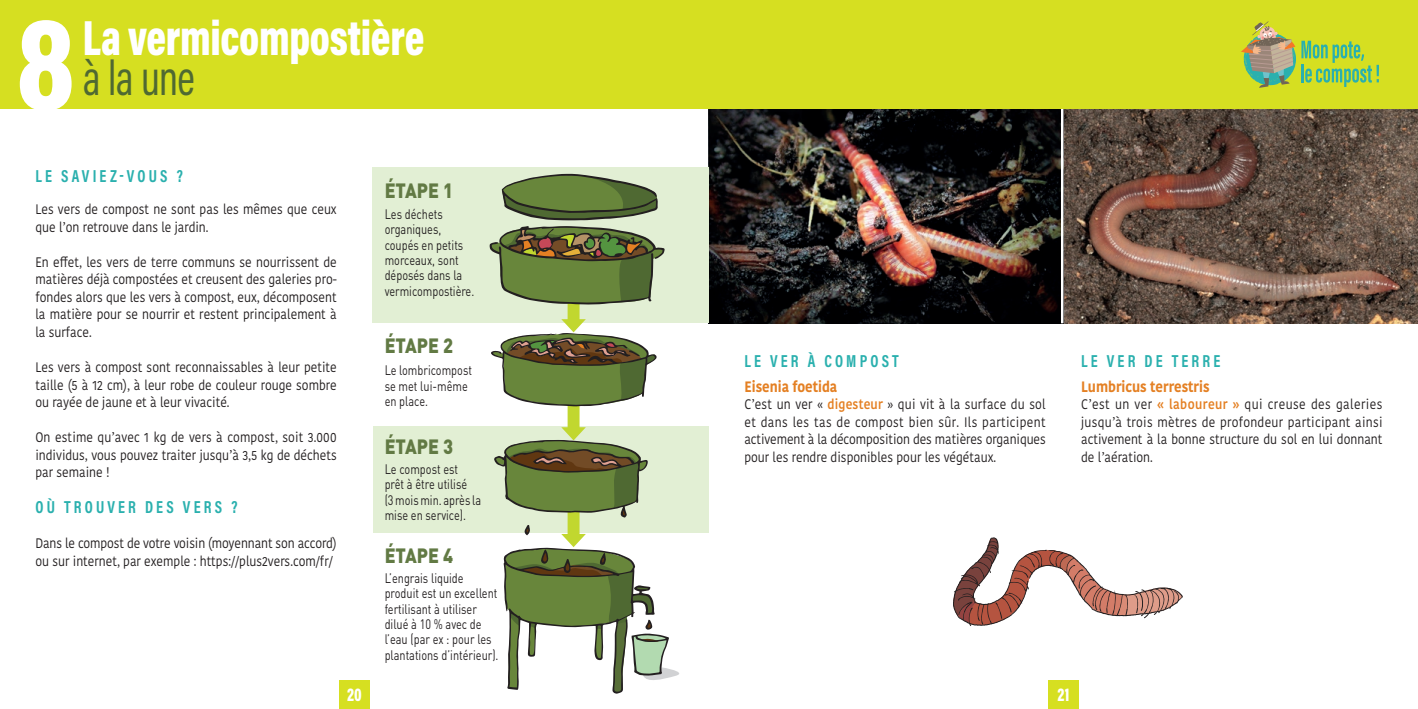
<style>
.page{position:relative;width:1418px;height:709px;background:#fff}
.page>*{position:absolute;margin:0;border:0;box-sizing:border-box;transform-origin:0 0}
.t1{font:900 134.38px "Acumin Pro Cond";color:#fff;scale:.94 1}
.t2{font:900 50px "Acumin Pro Cond";letter-spacing:-.005em;color:#fff;scale:.86 1}
.t3{font:50px "Acumin Pro Cond";color:#4f6932;scale:.86 1}
.t4{font:900 20.5px "DIN";color:#627a44;scale:.88 1}
.t5{font:900 18.75px "Acumin Pro Cond";color:#fff;scale:.86 1}
.t6{font:700 17.5px "Acumin Pro Cond";letter-spacing:.2em;color:#2ab0ae;scale:.9 1}
.t7{font:700 15px "Kohinoor Bangla";color:#e48023;scale:.88 1}
.t8{font:13.75px/17.5px "Kohinoor Bangla";color:#231f20;text-align:justify;scale:.88 1}
.t9{font:13.62px/15.4px "DIN";color:#231f20;scale:.8 1}
.s1{font-weight:600;color:#e48023}
</style>
<div class="page">
<img style="left:709px;top:108px;width:708px;height:215px">
<hr style="left:1060px;top:21px;width:3px;height:302px;background:#fff">
<div style="left:0;top:0;width:1417px;height:108px;background:#d6df21"></div>
<svg style="left:1241px;top:21px;width:137px;height:67px"></svg>
<svg style="left:953px;top:537px;width:229px;height:89px"></svg>
<div style="left:373px;top:425px;width:336px;height:107px;background:#e2efd4"></div>
<div style="left:567px;top:509px;width:12px;height:30px;background:#c1d72f"></div>
<div style="left:372px;top:167px;width:337px;height:156px;background:#e2efd4"></div>
<svg style="left:503px;top:525px;width:186px;height:169px"></svg>
<svg style="left:502px;top:174px;width:156px;height:46px"></svg>
<div style="left:567px;top:295px;width:12px;height:29px;background:#c1d72f"></div>
<div style="left:567px;top:403px;width:12px;height:29px;background:#c1d72f"></div>
<svg style="left:494px;top:427px;width:154px;height:90px"></svg>
<svg style="left:489px;top:226px;width:175px;height:79px"></svg>
<svg style="left:491px;top:319px;width:166px;height:89px"></svg>
<div style="left:339px;top:680px;width:30px;height:29px;background:#d6df21"></div>
<div style="left:1048px;top:680px;width:30px;height:29px;background:#d6df21"></div>
<h1 class="t1" style="left:16px;top:-25px;width:64px">8</h1>
<h2 class="t2" style="left:83px;top:5px;width:399px">La vermicompostière</h2>
<h2 class="t3" style="left:83px;top:45px;width:132px">à la une</h2>
<p class="t6" style="left:35px;top:164px;width:165px">LE SAVIEZ-VOUS ?</p>
<p class="t8" style="left:35px;top:200px;width:344px">Les vers de compost ne sont pas les mêmes que ceux que l’on retrouve dans le jardin.</p>
<p class="t8" style="left:35px;top:253px;width:344px">En effet, les vers de terre communs se nourrissent de matières déjà compostées et creusent des galeries pro&shy;fondes alors que les vers à compost, eux, décomposent la matière pour se nourrir et restent principalement à la surface.</p>
<p class="t8" style="left:35px;top:358px;width:344px">Les vers à compost sont reconnaissables à leur petite taille (5 à 12 cm), à leur robe de couleur rouge sombre ou rayée de jaune et à leur vivacité.</p>
<p class="t8" style="left:35px;top:428px;width:344px">On estime qu’avec 1 kg de vers à compost, soit 3.000 individus, vous pouvez traiter jusqu’à 3,5 kg de déchets par semaine !</p>
<p class="t6" style="left:35px;top:495px;width:226px">OÙ TROUVER DES VERS ?</p>
<p class="t8" style="left:35px;top:534px;width:344px">Dans le compost de votre voisin (moyennant son accord) ou sur internet, par exemple : https://plus2vers.com/fr/</p>
<h3 class="t4" style="left:384px;top:177px;width:79px">ÉTAPE 1</h3>
<p class="t9" style="left:384px;top:207px;width:114px">Les déchets organiques, coupés en petits morceaux, sont déposés dans la vermicompostière.</p>
<h3 class="t4" style="left:384px;top:332px;width:79px">ÉTAPE 2</h3>
<p class="t9" style="left:384px;top:363px;width:111px">Le lombricompost se met lui-même en place.</p>
<h3 class="t4" style="left:384px;top:433px;width:79px">ÉTAPE 3</h3>
<p class="t9" style="left:384px;top:461px;width:122px">Le compost est<br>prêt à être utilisé<br>(3 mois min. après la mise en service).</p>
<h3 class="t4" style="left:384px;top:541px;width:79px">ÉTAPE 4</h3>
<p class="t9" style="left:384px;top:570px;width:144px">L’engrais liquide produit est un excellent fertilisant à utiliser dilué à 10 % avec de l’eau (par ex : pour les plantations d’intérieur).</p>
<p class="t6" style="left:744px;top:350px;width:173px">LE VER À COMPOST</p>
<p class="t7" style="left:744px;top:373px;width:107px">Eisenia foetida</p>
<p class="t8" style="left:744px;top:395px;width:344px">C’est un ver « <span class="s1">digesteur</span> » qui vit à la surface du sol et dans les tas de compost bien sûr. Ils participent activement à la décomposition des matières organiques pour les rendre disponibles pour les végétaux.</p>
<h3 class="t5" style="left:347px;top:681px;width:19px">20</h3>
<h3 class="t5" style="left:1057px;top:681px;width:15px">21</h3>
<p class="t6" style="left:1081px;top:350px;width:156px">LE VER DE TERRE</p>
<p class="t7" style="left:1081px;top:373px;width:147px">Lumbricus terrestris</p>
<p class="t8" style="left:1081px;top:395px;width:344px">C’est un ver <span class="s1">« laboureur »</span> qui creuse des galeries jusqu’à trois mètres de profondeur participant ainsi activement à la bonne structure du sol en lui donnant de l’aération.</p>
</div>
